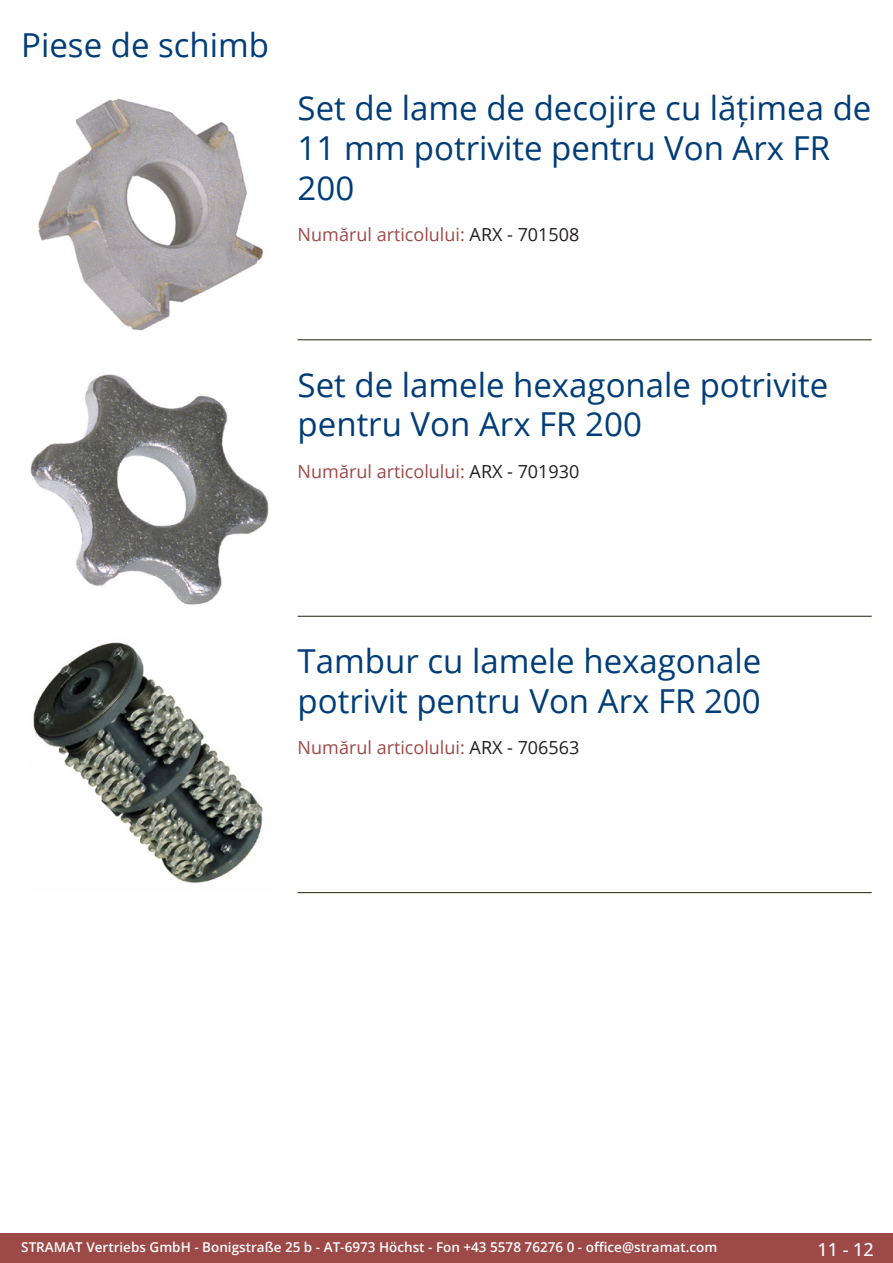
<style>
.page{position:relative;width:893px;height:1263px;background:#fff}
.page>*{position:absolute;margin:0;border:0;box-sizing:border-box;transform-origin:0 0}
.Produkttitel{font:33px/39.6px "Open Sans";color:#003d78}
.RastTitel{font:33px "Open Sans";color:#003d78}
.TechDaten_Überschrif{font:18px "Open Sans";color:#9c4948}
.t1{font:500 18px "Open Sans";color:#fff}
.t2{font:600 13.5px "Open Sans";color:#fff}
.s1{color:#231f20}
</style>
<div class="page">
<div style="left:0;top:1233px;width:893px;height:30px;background:#9c4948"></div>
<hr style="left:298px;top:340px;width:574px;height:1px;background:#201d08">
<hr style="left:298px;top:616px;width:574px;height:1px;background:#201d08">
<hr style="left:298px;top:892px;width:574px;height:1px;background:#201d08">
<img style="left:38px;top:98px;width:226px;height:233px">
<img style="left:30px;top:374px;width:239px;height:231px">
<img style="left:33px;top:642px;width:230px;height:241px">
<p class="RastTitel" style="left:21px;top:22px;width:249px">Piese de schimb</p>
<p class="Produkttitel" style="left:298px;top:88px;width:575px">Set de lame de decojire cu lățimea de<br>11 mm potrivite pentru Von Arx FR<br>200</p>
<p class="TechDaten_Überschrif" style="left:298px;top:222px;width:283px">Numărul articolului: <span class="s1">ARX - 701508</span></p>
<p class="Produkttitel" style="left:298px;top:364px;width:532px">Set de lamele hexagonale potrivite pentru Von Arx FR 200</p>
<p class="TechDaten_Überschrif" style="left:298px;top:459px;width:283px">Numărul articolului: <span class="s1">ARX - 701930</span></p>
<p class="Produkttitel" style="left:298px;top:640px;width:465px">Tambur cu lamele hexagonale potrivit pentru Von Arx FR 200</p>
<p class="TechDaten_Überschrif" style="left:298px;top:735px;width:283px">Numărul articolului: <span class="s1">ARX - 706563</span></p>
<p class="t2" style="left:21px;top:1238px;width:698px">STRAMAT Vertriebs GmbH - Bonigstraße 25 b - AT-6973 Höchst - Fon +43 5578 76276 0 - office@stramat.com</p>
<p class="t1" style="left:817px;top:1237px;width:58px">11 - 12</p>
</div>
